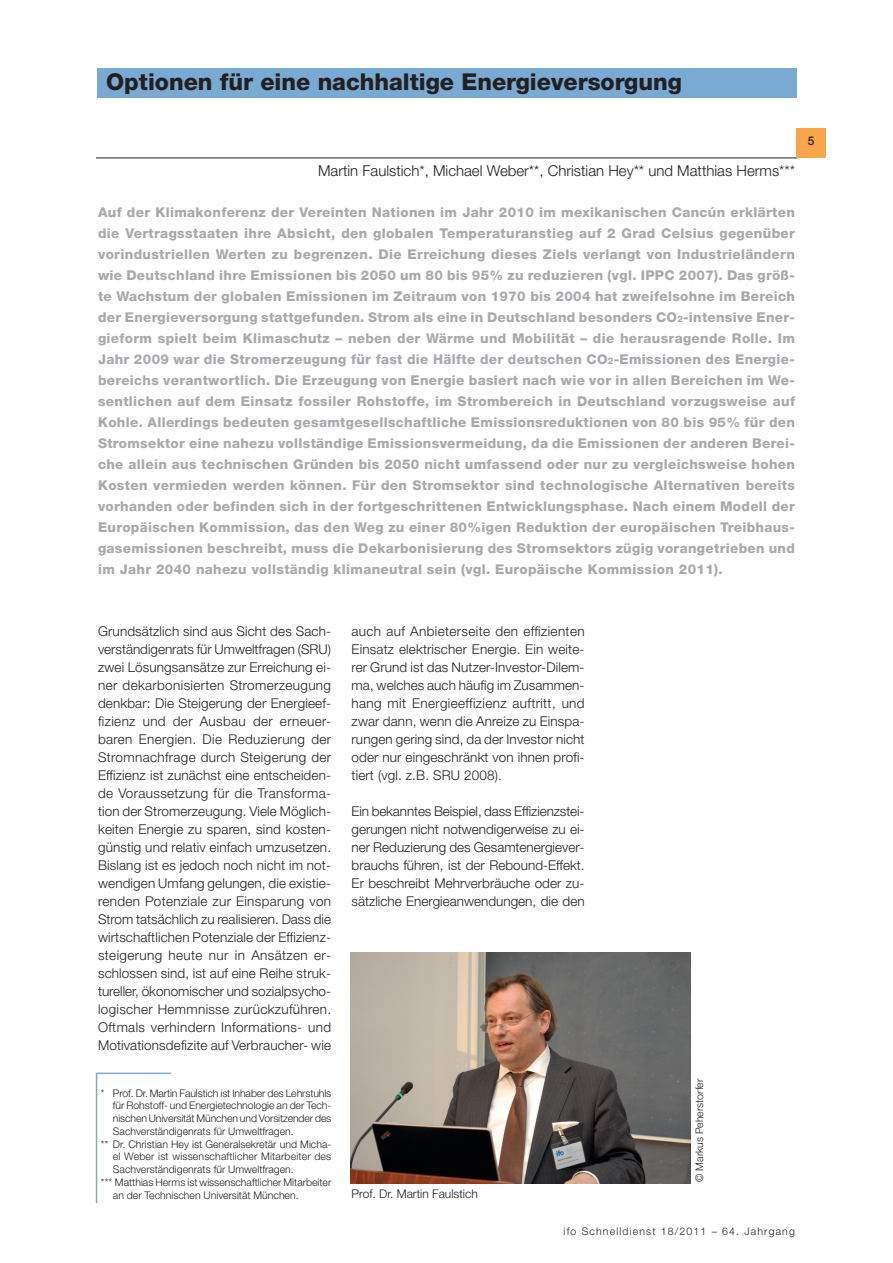
<style>
.page{position:relative;width:893px;height:1263px;background:#fff}
.page>*{position:absolute;margin:0;border:0;box-sizing:border-box;transform-origin:0 0}
.t1{font:800 23.25px "Helvetica Neue LT Std";color:#231f20}
.t2{font:300 15px "Helvetica Neue LT Std";color:#231f20}
.t3{font:800 13.5px/21px "Helvetica Neue LT Std";letter-spacing:.025em;color:#a8a9ad;text-align:justify}
.t4{font:300 13.5px/18px "Helvetica Neue LT Std";letter-spacing:.01em;color:#231f20;text-align:justify}
.t5{font:300 12px "Helvetica Neue LT Std";color:#231f20}
.t6{font:500 12px "Helvetica Neue LT Std";color:#231f20}
.t7{font:300 10.5px "Helvetica Neue LT Std";color:#231f20}
.t8{font:300 10.5px "Helvetica Neue LT Std";letter-spacing:.11em;color:#231f20}
.s1{font-size:8.85px}
</style>
<div class="page">
<hr style="left:96px;top:158px;width:701px;height:1px;background:#231f20">
<div style="left:796px;top:128px;width:30px;height:29px;background:#f9a64a"></div>
<div style="left:97px;top:68px;width:699px;height:30px;background:#79aad4"></div>
<svg style="left:95px;top:1072px;width:76px;height:132px"></svg>
<img style="left:350px;top:953px;width:340px;height:230px">
<h1 class="t1" style="left:106px;top:74px;width:577px">Optionen für eine nachhaltige Energieversorgung</h1>
<p class="t2" style="left:318px;top:166px;width:478px">Martin Faulstich*, Michael Weber**, Christian Hey** und Matthias Herms***</p>
<p class="t3" style="left:98px;top:203px;width:698px">Auf der Klimakonferenz der Vereinten Nationen im Jahr 2010 im mexikanischen Cancún erklärten die Vertragsstaaten ihre Absicht, den globalen Temperaturanstieg auf 2 Grad Celsius gegenüber vorindustriellen Werten zu begrenzen. Die Erreichung dieses Ziels verlangt von Industrieländern wie Deutschland ihre Emissionen bis 2050 um 80 bis 95% zu reduzieren (vgl. IPPC 2007). Das größ&shy;te Wachstum der globalen Emissionen im Zeitraum von 1970 bis 2004 hat zweifelsohne im Bereich der Energieversorgung stattgefunden. Strom als eine in Deutschland besonders CO<span class="s1">2</span>-intensive Ener&shy;gieform spielt beim Klimaschutz – neben der Wärme und Mobilität – die herausragende Rolle. Im Jahr 2009 war die Stromerzeugung für fast die Hälfte der deutschen CO<span class="s1">2</span>-Emissionen des Energie&shy;bereichs verantwortlich. Die Erzeugung von Energie basiert nach wie vor in allen Bereichen im We&shy;sentlichen auf dem Einsatz fossiler Rohstoffe, im Strombereich in Deutschland vorzugsweise auf Kohle. Allerdings bedeuten gesamtgesellschaftliche Emissionsreduktionen von 80 bis 95% für den Stromsektor eine nahezu vollständige Emissionsvermeidung, da die Emissionen der anderen Berei&shy;che allein aus technischen Gründen bis 2050 nicht umfassend oder nur zu vergleichsweise hohen Kosten vermieden werden können. Für den Stromsektor sind technologische Alternativen bereits vorhanden oder befinden sich in der fortgeschrittenen Entwicklungsphase. Nach einem Modell der Europäischen Kommission, das den Weg zu einer 80%igen Reduktion der europäischen Treibhaus&shy;gasemissionen beschreibt, muss die Dekarbonisierung des Stromsektors zügig vorangetrieben und im Jahr 2040 nahezu vollständig klimaneutral sein (vgl. Europäische Kommission 2011).</p>
<p class="t6" style="left:808px;top:134px;width:8px">5</p>
<p class="t4" style="left:98px;top:624px;width:235px">Grundsätzlich sind aus Sicht des Sach&shy;verständigenrats für Umweltfragen (SRU) zwei Lösungsansätze zur Erreichung ei&shy;ner dekarbonisierten Stromerzeugung denkbar: Die Steigerung der Energieef&shy;fizienz und der Ausbau der erneuer&shy;baren Energien. Die Reduzierung der Stromnachfrage durch Steigerung der Effizienz ist zunächst eine entscheiden&shy;de Voraussetzung für die Transforma&shy;tion der Stromerzeugung. Viele Möglich&shy;keiten Energie zu sparen, sind kosten&shy;günstig und relativ einfach umzusetzen.<br>Bislang ist es jedoch noch nicht im not&shy;wendigen Umfang gelungen, die existie&shy;renden Potenziale zur Einsparung von Strom tatsächlich zu realisieren. Dass die wirtschaftlichen Potenziale der Effizienz&shy;steigerung heute nur in Ansätzen er&shy;schlossen sind, ist auf eine Reihe struk&shy;tureller, ökonomischer und sozialpsycho&shy;logischer Hemmnisse zurückzuführen.<br>Oftmals verhindern Informations- und Motivationsdefizite auf Verbraucher- wie</p>
<p class="t4" style="left:352px;top:624px;width:235px">auch auf Anbieterseite den effizienten Einsatz elektrischer Energie. Ein weite&shy;rer Grund ist das Nutzer-Investor-Dilem&shy;ma, welches auch häufig im Zusammen&shy;hang mit Energieeffizienz auftritt, und zwar dann, wenn die Anreize zu Einspa&shy;rungen gering sind, da der Investor nicht oder nur eingeschränkt von ihnen profi&shy;tiert (vgl. z.B. SRU 2008).</p>
<p class="t4" style="left:352px;top:804px;width:234px">Ein bekanntes Beispiel, dass Effizienzstei&shy;gerungen nicht notwendigerweise zu ei&shy;ner Reduzierung des Gesamtenergiever&shy;brauchs führen, ist der Rebound-Effekt.<br>Er beschreibt Mehrverbräuche oder zu&shy;sätzliche Energieanwendungen, die den</p>
<p class="t7" style="left:101px;top:1089px;width:232px">* Prof. Dr. Martin Faulstich ist Inhaber des Lehrstuhls</p>
<p class="t7" style="left:113px;top:1102px;width:220px">für Rohstoff- und Energietechnologie an der Tech-</p>
<p class="t7" style="left:113px;top:1115px;width:220px">nischen Universität München und Vorsitzender des</p>
<p class="t7" style="left:113px;top:1127px;width:182px">Sachverständigenrats für Umweltfragen.</p>
<p class="t7" style="left:101px;top:1140px;width:232px">** Dr. Christian Hey ist Generalsekretär und Micha-</p>
<p class="t7" style="left:113px;top:1153px;width:220px">el Weber ist wissenschaftlicher Mitarbeiter des</p>
<p class="t7" style="left:113px;top:1166px;width:182px">Sachverständigenrats für Umweltfragen.</p>
<p class="t7" style="left:101px;top:1178px;width:232px">*** Matthias Herms ist wissenschaftlicher Mitarbeiter</p>
<p class="t7" style="left:113px;top:1191px;width:187px">an der Technischen Universität München.</p>
<p class="t5" style="left:352px;top:1190px;width:128px">Prof. Dr. Martin Faulstich</p>
<p class="t7" style="left:696px;top:1182px;width:104px;rotate:-90deg">© Markus Peherstorfer</p>
<p class="t8" style="left:564px;top:1227px;width:233px">ifo Schnelldienst 18/2011 – 64. Jahrgang</p>
</div>
